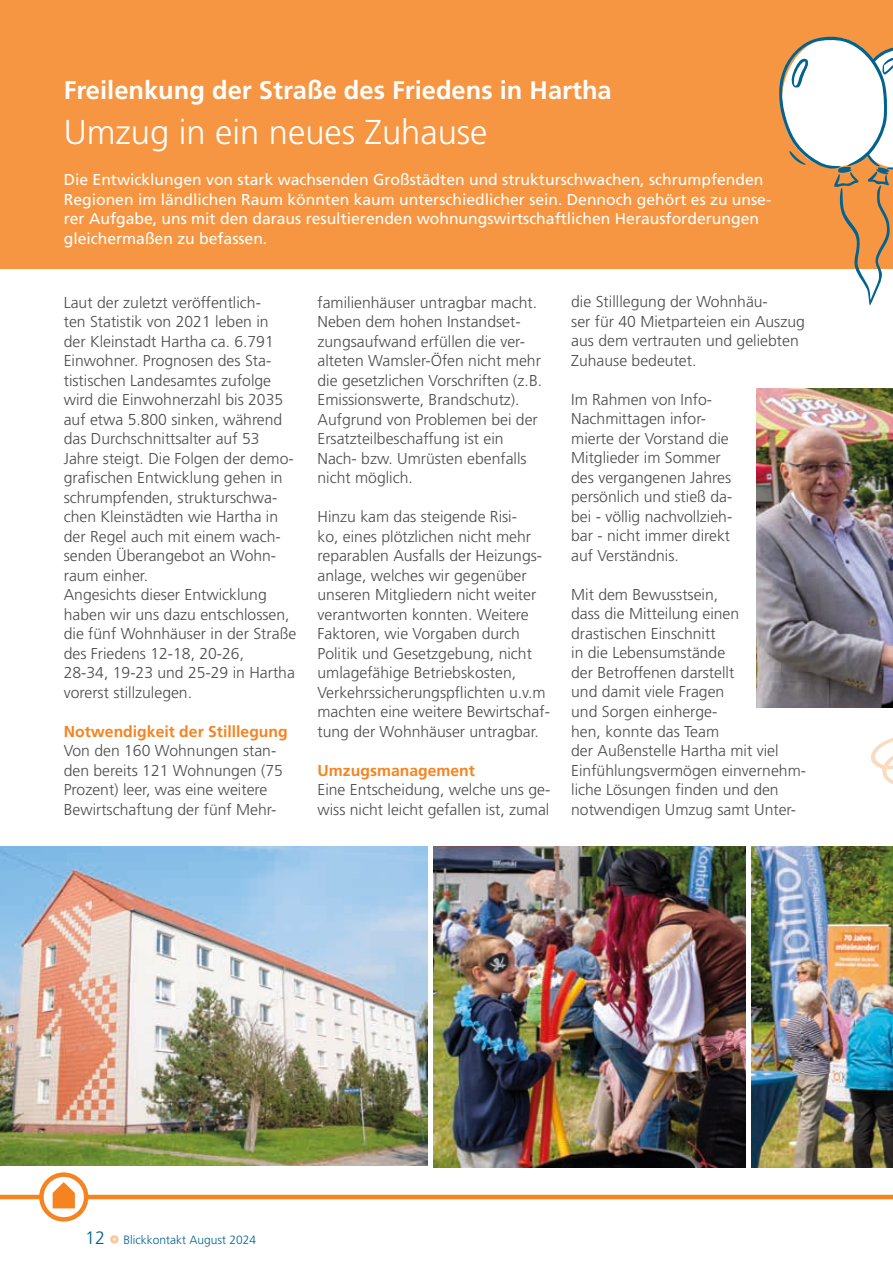
<style>
.page{position:relative;width:893px;height:1263px;background:#fff}
.page>*{position:absolute;margin:0;border:0;box-sizing:border-box;transform-origin:0 0}
.t1{font:300 34.5px "Frutiger LT Pro";color:#fff}
.t2{font:700 25.5px "Frutiger LT Pro";color:#fff}
.t3{font:300 15.75px/19.5px "Frutiger LT Pro";color:#4b4c4d}
.t4{font:15.75px/19.5px "Frutiger LT Pro";color:#fff}
.t5{font:700 15.75px "Frutiger LT Pro";color:#f58420}
.t6{font:300 12px "Frutiger LT Pro";color:#01638e}
.s1{font-size:18px}
</style>
<div class="page">
<img style="left:0;top:846px;width:427px;height:320px">
<img style="left:434px;top:846px;width:311px;height:321px">
<div style="left:0;top:0;width:893px;height:268px;background:#f69642"></div>
<img style="left:757px;top:388px;width:136px;height:319px">
<img style="left:751px;top:846px;width:142px;height:321px">
<svg style="left:871px;top:738px;width:22px;height:46px"></svg>
<svg style="left:779px;top:37px;width:114px;height:269px"></svg>
<div style="left:110px;top:1235px;width:9px;height:9px;border:3px solid #fcc99b;border-radius:50%"></div>
<hr style="left:0;top:1195px;width:893px;height:4px;background:#f58420">
<svg style="left:37px;top:1172px;width:54px;height:50px"></svg>
<h2 class="t2" style="left:64px;top:75px;width:549px">Freilenkung der Straße des Friedens in Hartha</h2>
<h1 class="t1" style="left:64px;top:112px;width:425px">Umzug in ein neues Zuhause</h1>
<p class="t4" style="left:64px;top:170px;width:709px">Die Entwicklungen von stark wachsenden Großstädten und strukturschwachen, schrumpfenden Regionen im ländlichen Raum könnten kaum unterschiedlicher sein. Dennoch gehört es zu unse&shy;rer Aufgabe, uns mit den daraus resultierenden wohnungswirtschaftlichen Herausforderungen gleichermaßen zu befassen.</p>
<p class="t3" style="left:64px;top:292px;width:234px">Laut der zuletzt veröffentlich-<br>ten Statistik von 2021 leben in<br>der Kleinstadt Hartha ca. 6.791<br>Einwohner. Prognosen des Sta&shy;tistischen Landesamtes zufolge wird die Einwohnerzahl bis 2035 auf etwa 5.800 sinken, während das Durchschnittsalter auf 53<br>Jahre steigt. Die Folgen der demo&shy;grafischen Entwicklung gehen in schrumpfenden, strukturschwa&shy;chen Kleinstädten wie Hartha in der Regel auch mit einem wach&shy;senden Überangebot an Wohn&shy;raum einher.<br>Angesichts dieser Entwicklung haben wir uns dazu entschlossen, die fünf Wohnhäuser in der Straße des Friedens 12-18, 20-26,<br>28-34, 19-23 und 25-29 in Hartha vorerst stillzulegen.</p>
<p class="t5" style="left:64px;top:722px;width:226px">Notwendigkeit der Stilllegung</p>
<p class="t3" style="left:64px;top:741px;width:221px">Von den 160 Wohnungen stan&shy;den bereits 121 Wohnungen (75<br>Prozent) leer, was eine weitere<br>Bewirtschaftung der fünf Mehr-</p>
<p class="t3" style="left:317px;top:292px;width:226px">familienhäuser untragbar macht.<br>Neben dem hohen Instandset&shy;zungsaufwand erfüllen die ver&shy;alteten Wamsler-Öfen nicht mehr die gesetzlichen Vorschriften (z.B.<br>Emissionswerte, Brandschutz).<br>Aufgrund von Problemen bei der<br>Ersatzteilbeschaffung ist ein<br>Nach- bzw. Umrüsten ebenfalls nicht möglich.</p>
<p class="t3" style="left:317px;top:507px;width:234px">Hinzu kam das steigende Risi-<br>ko, eines plötzlichen nicht mehr reparablen Ausfalls der Heizungs&shy;anlage, welches wir gegenüber unseren Mitgliedern nicht weiter verantworten konnten. Weitere<br>Faktoren, wie Vorgaben durch<br>Politik und Gesetzgebung, nicht umlagefähige Betriebskosten,<br>Verkehrssicherungspflichten u.v.m machten eine weitere Bewirtschaf&shy;tung der Wohnhäuser untragbar.</p>
<p class="t5" style="left:317px;top:761px;width:159px">Umzugsmanagement</p>
<p class="t3" style="left:317px;top:780px;width:234px">Eine Entscheidung, welche uns ge&shy;wiss nicht leicht gefallen ist, zumal</p>
<p class="t3" style="left:571px;top:292px;width:235px">die Stilllegung der Wohnhäu-<br>ser für 40 Mietparteien ein Auszug aus dem vertrauten und geliebten<br>Zuhause bedeutet.</p>
<p class="t3" style="left:571px;top:390px;width:163px">Im Rahmen von Info-<br>Nachmittagen infor&shy;mierte der Vorstand die<br>Mitglieder im Sommer des vergangenen Jahres persönlich und stieß da&shy;bei - völlig nachvollzieh&shy;bar - nicht immer direkt auf Verständnis.</p>
<p class="t3" style="left:571px;top:585px;width:236px">Mit dem Bewusstsein,<br>dass die Mitteilung einen drastischen Einschnitt<br>in die Lebensumstände<br>der Betroffenen darstellt<br>und damit viele Fragen<br>und Sorgen einherge-<br>hen, konnte das Team<br>der Außenstelle Hartha mit viel<br>Einfühlungsvermögen einvernehm&shy;liche Lösungen finden und den notwendigen Umzug samt Unter-</p>
<p class="t6" style="left:85px;top:1232px;width:173px"><span class="s1">12</span> Blickkontakt August 2024</p>
</div>
